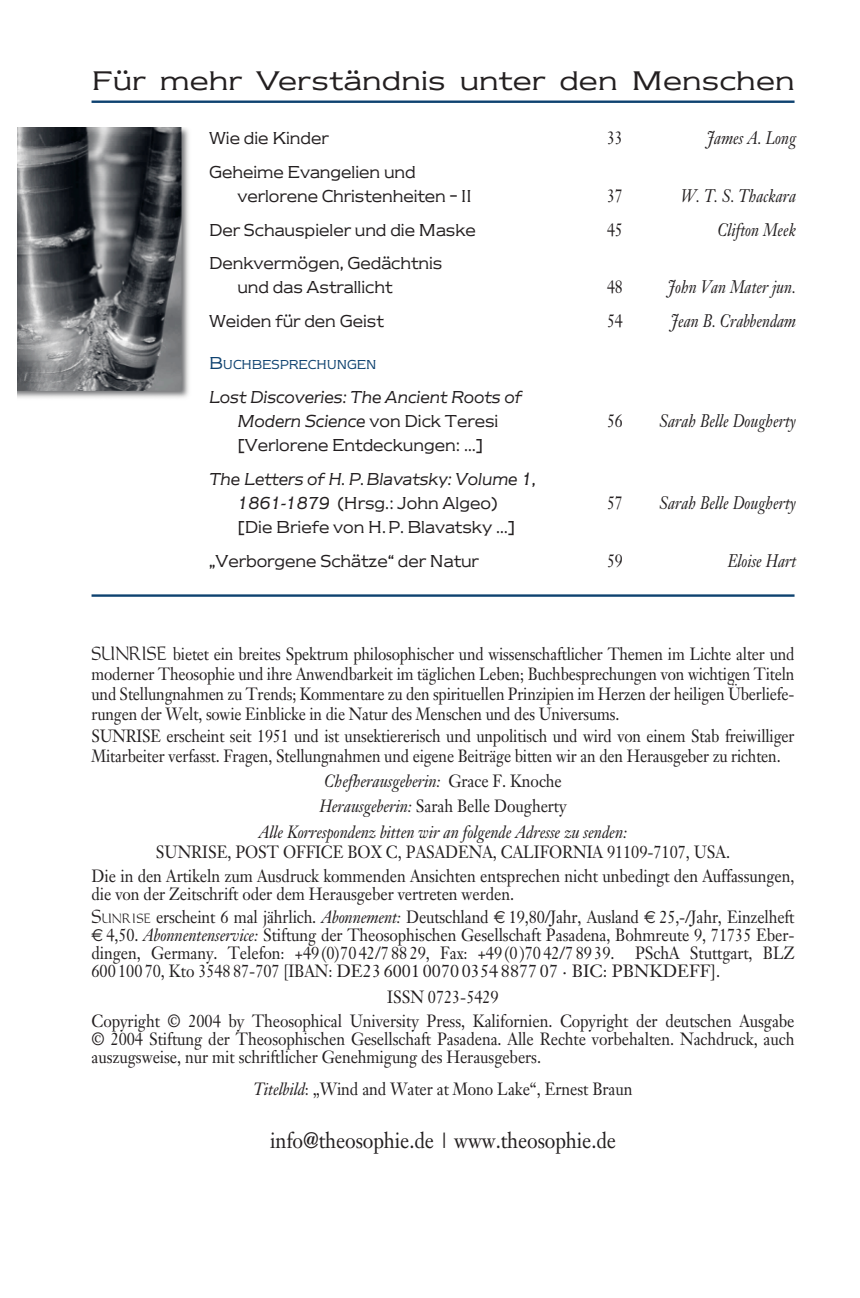
<style>
.page{position:relative;width:860px;height:1298px;background:#fff}
.page>*{position:absolute;margin:0;border:0;box-sizing:border-box;transform-origin:0 0}
.t1{font:28px "Newtext";letter-spacing:.005em;color:#231f20}
.t2{font:22px "Athos 10";letter-spacing:-.005em;color:#231f20;scale:.9 1}
.t3{font:18px/24px "Newtext";color:#231f20;scale:.85 1}
.t4{font:italic 18px/24px "Newtext";color:#231f20;text-align:center;scale:.85 1}
.t5{font:italic 18px "Athos 11";color:#231f20;scale:.85 1}
.t6{font:18px "Athos 10";color:#231f20;scale:.85 1}
.t7{font:17.6px/23.8px "Athos 10";letter-spacing:-.005em;color:#231f20;text-align:center;scale:.9 1}
.t8{font:17.6px/20px "Athos 10";letter-spacing:-.005em;color:#231f20;text-align:justify;scale:.88 1}
.t9{font:italic 17.6px "Athos 11";letter-spacing:-.005em;color:#231f20;scale:.9 1}
.t10{font:13.6px "Newtext";color:#0e4270;scale:.85 1}
.s1{font-size:18px}
.s2{font-style:normal}
.s3{font-family:"Carolus"}
.s4{font-family:"Athos 10";font-style:normal}
.s5{font-family:"Athos 11";font-style:italic}
.s6{font-family:"Euro Sans"}
</style>
<div class="page">
<img style="left:17px;top:128px;width:172px;height:270px">
<hr style="left:92px;top:101px;width:703px;height:2px;background:#0e4270">
<hr style="left:92px;top:594px;width:703px;height:3px;background:#0e4270">
<h1 class="t1" style="left:92px;top:70px;width:704px">Für mehr Verständnis unter den Menschen</h1>
<p class="t3" style="left:209px;top:127px;width:142px">Wie die Kinder</p>
<p class="t6" style="left:607px;top:130px;width:20px">33</p>
<p class="t5" style="left:707px;top:131px;width:106px">James A. Long</p>
<p class="t3" style="left:237px;top:161px;width:277px;text-indent:-28px">Geheime Evangelien und verlorene Christenheiten – II</p>
<p class="t6" style="left:607px;top:188px;width:20px">37</p>
<p class="t5" style="left:681px;top:188px;width:137px">W. T. S. Thackara</p>
<p class="t3" style="left:209px;top:219px;width:316px">Der Schauspieler und die Maske</p>
<p class="t6" style="left:607px;top:222px;width:20px">45</p>
<p class="t5" style="left:717px;top:222px;width:94px">Clifton Meek</p>
<p class="t3" style="left:237px;top:253px;width:243px;text-indent:-28px">Denkvermögen, Gedächtnis und das Astrallicht</p>
<p class="t6" style="left:607px;top:280px;width:20px">48</p>
<p class="t5" style="left:668px;top:280px;width:152px">John Van Mater jun.</p>
<p class="t3" style="left:209px;top:311px;width:207px">Weiden für den Geist</p>
<p class="t6" style="left:607px;top:314px;width:20px">54</p>
<p class="t5" style="left:671px;top:314px;width:149px">Jean B. Crabbendam</p>
<p class="t10" style="left:209px;top:360px;width:199px"><span class="s1">B</span>UCHBESPRECHUNGEN</p>
<p class="t4" style="left:209px;top:386px;width:369px">Lost Discoveries: The Ancient Roots of<br>Modern Science <span class="s2">von Dick Teresi</span></p>
<p class="t6" style="left:607px;top:414px;width:20px">56</p>
<p class="t5" style="left:660px;top:414px;width:162px">Sarah Belle Dougherty</p>
<p class="t3" style="left:237px;top:434px;width:291px">[Verlorene Entdeckungen: …]</p>
<p class="t4" style="left:209px;top:468px;width:386px">The Letters of H. P. Blavatsky: Volume 1,<br>1861-1879 <span class="s2">(Hrsg.: John Algeo)</span></p>
<p class="t3" style="left:209px;top:511px;width:362px;line-height:34px;text-indent:28px">[Die Briefe von H. P. Blavatsky …] „Verborgene Schätze“ der Natur</p>
<p class="t6" style="left:607px;top:496px;width:20px">57</p>
<p class="t5" style="left:660px;top:496px;width:162px">Sarah Belle Dougherty</p>
<p class="t6" style="left:607px;top:554px;width:20px">59</p>
<p class="t5" style="left:728px;top:554px;width:82px">Eloise Hart</p>
<p class="t8" style="left:92px;top:645px;width:800px"><span class="s3">SUNRISE</span> bietet ein breites Spektrum philosophischer und wissenschaftlicher Themen im Lichte alter und moderner Theosophie und ihre Anwendbarkeit im täglichen Leben; Buchbesprechungen von wichtigen Titeln und Stellungnahmen zu Trends; Kommentare zu den spirituellen Prinzipien im Herzen der heiligen Überliefe&shy;rungen der Welt, sowie Einblicke in die Natur des Menschen und des Universums.</p>
<p class="t8" style="left:92px;top:728px;width:800px">SUNRISE erscheint seit 1951 und ist unsektiererisch und unpolitisch und wird von einem Stab freiwilliger<br>Mitarbeiter verfasst. Fragen, Stellungnahmen und eigene Beiträge bitten wir an den Herausgeber zu richten.</p>
<p class="t9" style="left:324px;top:774px;width:266px">Chefherausgeberin: <span class="s4">Grace F. Knoche</span></p>
<p class="t7" style="left:319px;top:796px;width:276px"><span class="s5">Herausgeberin:</span> Sarah Belle Dougherty</p>
<p class="t9" style="left:259px;top:825px;width:411px">Alle Korrespondenz bitten wir an folgende Adresse zu senden:</p>
<p class="t7" style="left:92px;top:842px;width:783px">SUNRISE, POST OFFICE BOX C, PASADENA, CALIFORNIA 91109-7107, USA.<br>Die in den Artikeln zum Ausdruck kommenden Ansichten entsprechen nicht unbedingt den Auffassungen,</p>
<p class="t7" style="left:92px;top:884px;width:783px;text-align:left">die von der Zeitschrift oder dem Herausgeber vertreten werden.<br><span class="s3">Sunrise</span> erscheint 6 mal jährlich. <span class="s5">Abonnement:</span> Deutschland <span class="s6">€</span> 19,80/Jahr, Ausland <span class="s6">€</span> 25,-/Jahr, Einzelheft</p>
<p class="t7" style="left:92px;top:928px;width:783px;line-height:18px;text-align:justify"><span class="s6">€</span> 4,50. <span class="s5">Abonnentenservice:</span> Stiftung der Theosophischen Gesellschaft Pasadena, Bohmreute 9, 71735 Eber&shy;dingen, Germany. Telefon: +49 (0)70 42/7 88 29, Fax: +49 (0 )70 42/7 89 39. PSchA Stuttgart, BLZ 600 100 70, Kto 3548 87-707 [IBAN: DE23 6001 0070 0354 8877 07 · BIC: PBNKDEFF].</p>
<p class="t7" style="left:92px;top:987px;width:783px">ISSN 0723-5429<br>Copyright © 2004 by Theosophical University Press, Kalifornien. Copyright der deutschen Ausgabe</p>
<p class="t7" style="left:92px;top:1032px;width:783px;line-height:18px;text-align:left">© 2004 Stiftung der Theosophischen Gesellschaft Pasadena. Alle Rechte vorbehalten. Nachdruck, auch auszugsweise, nur mit schriftlicher Genehmigung des Herausgebers.</p>
<p class="t7" style="left:254px;top:1079px;width:423px"><span class="s5">Titelbild</span>: „Wind and Water at Mono Lake“, Ernest Braun</p>
<p class="t2" style="left:270px;top:1131px;width:386px">info@theosophie.de | www.theosophie.de</p>
</div>
